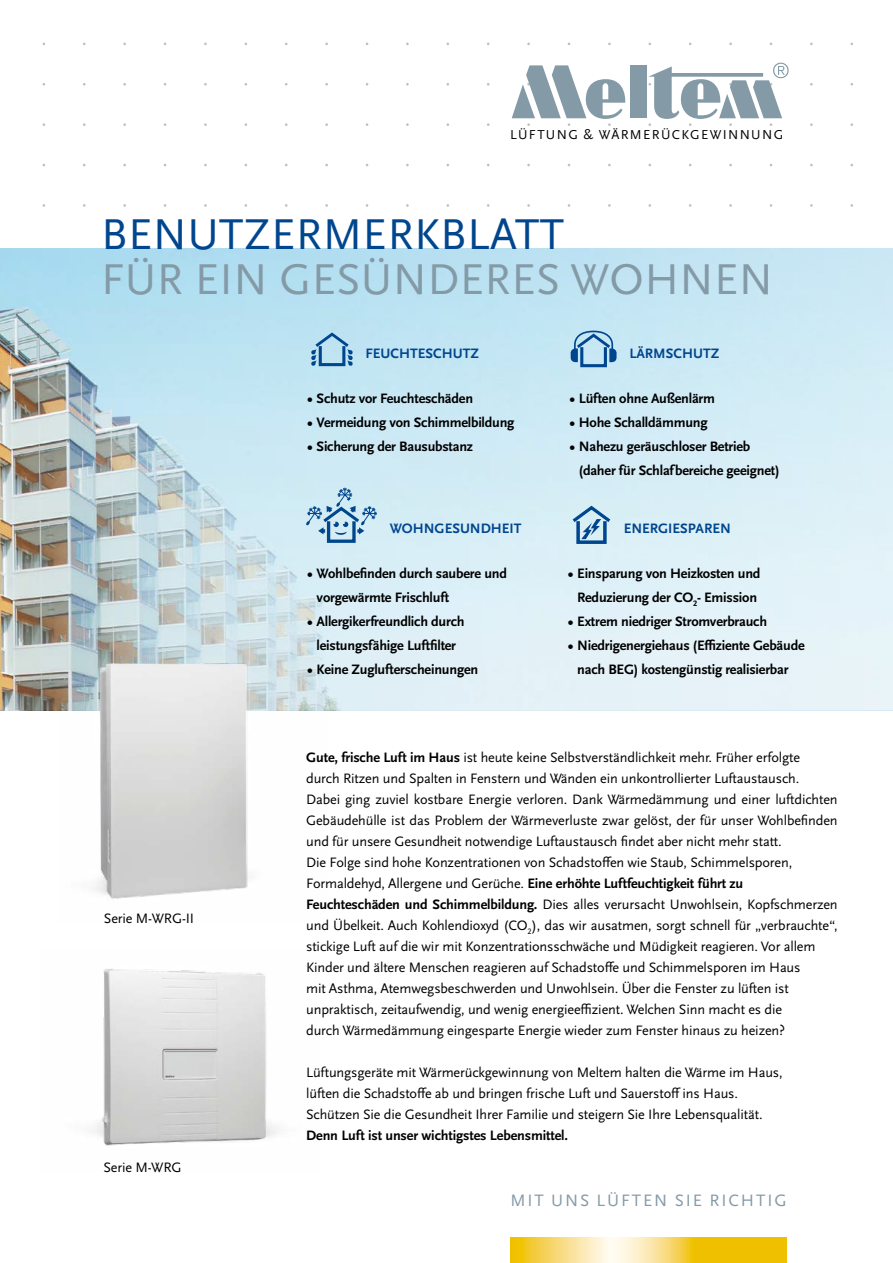
<style>
.page{position:relative;width:893px;height:1263px;background:#fff}
.page>*{position:absolute;margin:0;border:0;box-sizing:border-box;transform-origin:0 0}
.t1{font:45px "Scala Sans Pro";letter-spacing:.01em;color:#849aa6}
.t2{font:45px "Scala Sans Pro";letter-spacing:.01em;color:#00468e}
.t3{font:17.25px "Scala Sans Pro";letter-spacing:.11em;color:#849aa6}
.t4{font:14.25px/21px "Scala Sans Pro";letter-spacing:-.01em;color:#000}
.t5{font:700 14.25px/24px "Scala Sans Pro";letter-spacing:-.015em;color:#000;text-align:center}
.t6{font:700 14.25px "Scala Sans Pro";color:#00468e}
.t7{font:13.5px "Scala Sans Pro";letter-spacing:.1em;color:#000}
.s1{font-weight:700}
</style>
<div class="page">
<svg style="left:0;top:249px;width:893px;height:461px;background:#cbe3eb"></svg>
<svg style="left:512px;top:65px;width:114px;height:61px"></svg>
<div style="left:630px;top:65px;width:16px;height:53px;background:#849aa6"></div>
<svg style="left:648px;top:63px;width:141px;height:63px"></svg>
<svg style="left:510px;top:1237px;width:277px;height:26px;background:#f5d45a"></svg>
<img style="left:92px;top:968px;width:185px;height:178px">
<img style="left:60px;top:651px;width:267px;height:248px">
<div style="left:576px;top:519px;width:31px;height:25px;border:3px solid #00468e"></div>
<svg style="left:569px;top:501px;width:45px;height:38px;background:#a7c8de"></svg>
<svg style="left:311px;top:329px;width:42px;height:37px;background:#8dbbd8"></svg>
<div style="left:580px;top:346px;width:27px;height:21px;border:3px solid #00468e"></div>
<svg style="left:571px;top:330px;width:46px;height:33px;background:#87b3d3"></svg>
<div style="left:327px;top:520px;width:29px;height:23px;border:3px solid #00468e"></div>
<svg style="left:306px;top:487px;width:71px;height:48px;background:#aacce0"></svg>
<p class="t7" style="left:510px;top:127px;width:275px">LÜFTUNG &amp; WÄRMERÜCKGEWINNUNG</p>
<h1 class="t2" style="left:101px;top:209px;width:464px">BENUTZERMERKBLATT</h1>
<h1 class="t1" style="left:101px;top:254px;width:673px">FÜR EIN GESÜNDERES WOHNEN</h1>
<p class="t4" style="left:104px;top:908px;width:92px">Serie M-WRG-II</p>
<p class="t4" style="left:103px;top:1156px;width:80px">Serie M-WRG</p>
<p class="t6" style="left:365px;top:345px;width:115px">FEUCHTESCHUTZ</p>
<p class="t5" style="left:308px;top:386px;width:167px">• Schutz vor Feuchteschäden</p>
<p class="t5" style="left:308px;top:410px;width:208px">• Vermeidung von Schimmelbildung</p>
<p class="t5" style="left:308px;top:434px;width:167px">• Sicherung der Bausubstanz</p>
<p class="t6" style="left:390px;top:520px;width:133px">WOHNGESUNDHEIT</p>
<p class="t5" style="left:317px;top:561px;width:192px;text-align:left;text-indent:-9px">• Wohlbefinden durch saubere und vorgewärmte Frischluft</p>
<p class="t5" style="left:308px;top:609px;width:159px">• Allergikerfreundlich durch leistungsfähige Luftfilter</p>
<p class="t5" style="left:308px;top:657px;width:172px">• Keine Zuglufterscheinungen</p>
<p class="t6" style="left:629px;top:345px;width:91px">LÄRMSCHUTZ</p>
<p class="t5" style="left:570px;top:386px;width:147px">• Lüften ohne Außenlärm</p>
<p class="t5" style="left:570px;top:410px;width:139px">• Hohe Schalldämmung</p>
<p class="t5" style="left:579px;top:434px;width:202px;text-align:left;text-indent:-9px">• Nahezu geräuschloser Betrieb (daher für Schlafbereiche geeignet)</p>
<p class="t6" style="left:624px;top:520px;width:109px">ENERGIESPAREN</p>
<p class="t5" style="left:568px;top:561px;width:194px">• Einsparung von Heizkosten und<br>Reduzierung der CO<sub>2</sub>- Emission</p>
<p class="t5" style="left:568px;top:609px;width:200px">• Extrem niedriger Stromverbrauch</p>
<p class="t5" style="left:568px;top:633px;width:238px">• Niedrigenergiehaus (Effiziente Gebäude nach BEG) kostengünstig realisierbar</p>
<p class="t4" style="left:306px;top:746px;width:533px"><span class="s1">Gute, frische Luft im Haus</span> ist heute keine Selbstverständlichkeit mehr. Früher erfolgte<br>durch Ritzen und Spalten in Fenstern und Wänden ein unkontrollierter Luftaustausch.<br>Dabei ging zuviel kostbare Energie verloren. Dank Wärmedämmung und einer luftdichten Gebäudehülle ist das Problem der Wärmeverluste zwar gelöst, der für unser Wohlbefinden und für unsere Gesundheit notwendige Luftaustausch findet aber nicht mehr statt.<br>Die Folge sind hohe Konzentrationen von Schadstoffen wie Staub, Schimmelsporen, Formaldehyd, Allergene und Gerüche. <span class="s1">Eine erhöhte Luftfeuchtigkeit führt zu Feuchteschäden und Schimmelbildung.</span> Dies alles verursacht Unwohlsein, Kopfschmerzen und Übelkeit. Auch Kohlendioxyd (CO<sub>2</sub>), das wir ausatmen, sorgt schnell für „verbrauchte“, stickige Luft auf die wir mit Konzentrationsschwäche und Müdigkeit reagieren. Vor allem Kinder und ältere Menschen reagieren auf Schadstoffe und Schimmelsporen im Haus<br>mit Asthma, Atemwegsbeschwerden und Unwohlsein. Über die Fenster zu lüften ist unpraktisch, zeitaufwendig, und wenig energieeffizient. Welchen Sinn macht es die<br>durch Wärmedämmung eingesparte Energie wieder zum Fenster hinaus zu heizen?</p>
<p class="t4" style="left:306px;top:1061px;width:478px">Lüftungsgeräte mit Wärmerückgewinnung von Meltem halten die Wärme im Haus, lüften die Schadstoffe ab und bringen frische Luft und Sauerstoff ins Haus.<br>Schützen Sie die Gesundheit Ihrer Familie und steigern Sie Ihre Lebensqualität.</p>
<p class="t5" style="left:306px;top:1123px;width:263px">Denn Luft ist unser wichtigstes Lebensmittel.</p>
<p class="t3" style="left:510px;top:1190px;width:278px">MIT UNS LÜFTEN SIE RICHTIG</p>
</div>
